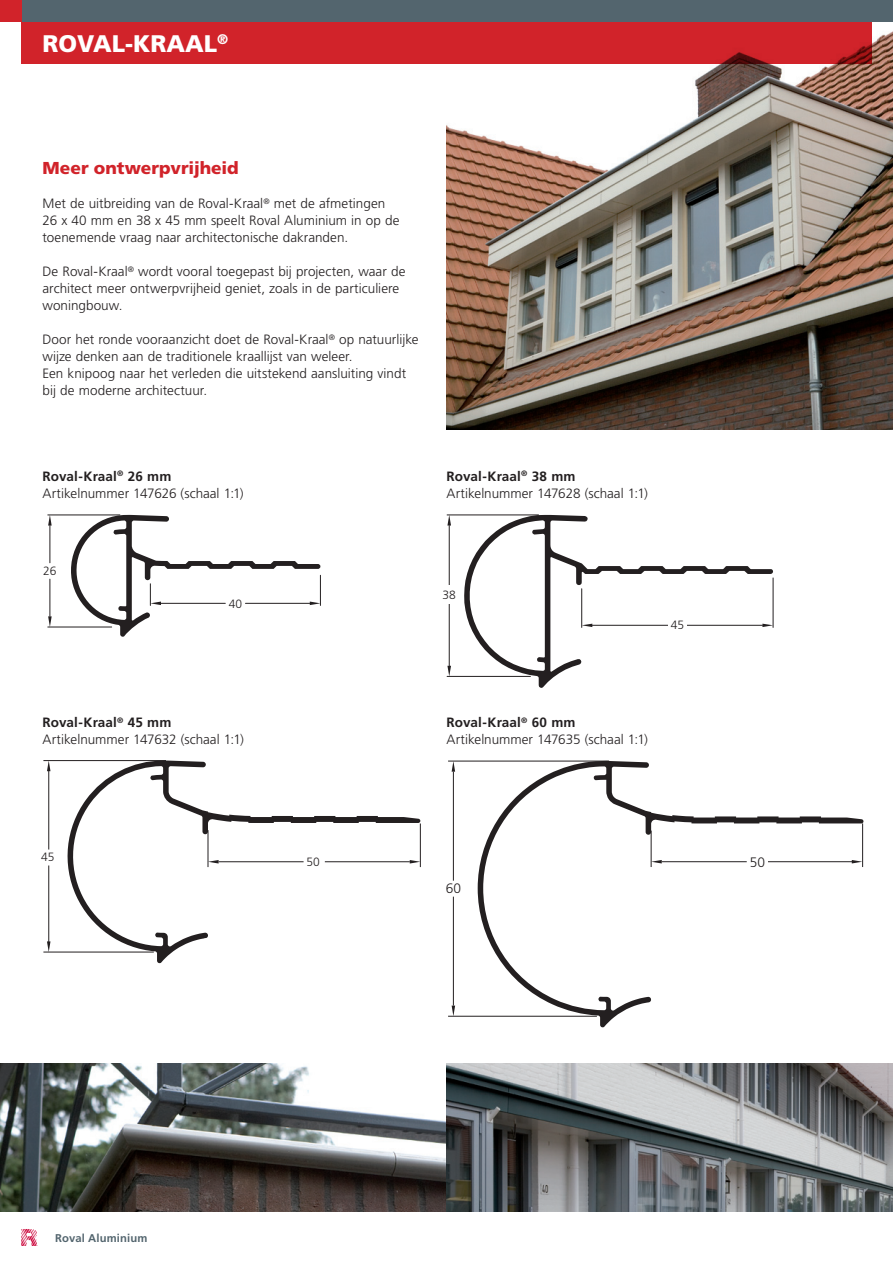
<style>
.page{position:relative;width:893px;height:1263px;background:#fff}
.page>*{position:absolute;margin:0;border:0;box-sizing:border-box;transform-origin:0 0}
.t1{font:900 24px "Frutiger LT Std";color:#fff}
.t2{font:900 17.25px "Frutiger LT Std";color:#d1232a}
.t3{font:300 13.65px "Frutiger LT Std";color:#231f20}
.t4{font:300 13.5px/17px "Frutiger LT Std";color:#231f20}
.t5{font:300 12px "Frutiger LT Std";color:#231f20}
.t6{font:700 11.25px "Frutiger LT Std";letter-spacing:.01em;color:#53656e}
.s1{font-weight:700}
</style>
<div class="page">
<img style="left:446px;top:21px;width:447px;height:408px">
<img style="left:0;top:1063px;width:893px;height:149px">
<div style="left:21px;top:21px;width:851px;height:43px;background:#d1232a"></div>
<hr style="left:773px;top:578px;width:1px;height:49px;background:#231f20">
<hr style="left:449px;top:525px;width:1px;height:141px;background:#231f20">
<hr style="left:447px;top:514px;width:91px;height:1px;background:#231f20">
<div style="left:444px;top:586px;width:11px;height:18px;background:#fff"></div>
<hr style="left:447px;top:676px;width:83px;height:1px;background:#231f20">
<svg style="left:447px;top:666px;width:4px;height:10px"></svg>
<svg style="left:447px;top:515px;width:4px;height:10px"></svg>
<svg style="left:464px;top:515px;width:309px;height:173px"></svg>
<svg style="left:21px;top:1229px;width:16px;height:17px"></svg>
<hr style="left:448px;top:761px;width:161px;height:1px;background:#231f20">
<hr style="left:448px;top:1016px;width:149px;height:1px;background:#231f20">
<svg style="left:478px;top:761px;width:385px;height:266px"></svg>
<hr style="left:453px;top:772px;width:1px;height:109px;background:#231f20">
<hr style="left:453px;top:897px;width:1px;height:108px;background:#231f20">
<svg style="left:452px;top:761px;width:3px;height:11px"></svg>
<svg style="left:452px;top:1005px;width:3px;height:11px"></svg>
<hr style="left:662px;top:861px;width:85px;height:1px;background:#231f20">
<hr style="left:768px;top:861px;width:85px;height:1px;background:#231f20">
<svg style="left:651px;top:860px;width:11px;height:3px"></svg>
<svg style="left:852px;top:860px;width:10px;height:3px"></svg>
<hr style="left:420px;top:823px;width:1px;height:44px;background:#231f20">
<hr style="left:43px;top:760px;width:123px;height:1px;background:#231f20">
<hr style="left:43px;top:952px;width:111px;height:1px;background:#231f20">
<svg style="left:47px;top:760px;width:4px;height:11px"></svg>
<svg style="left:47px;top:941px;width:4px;height:11px"></svg>
<svg style="left:62px;top:760px;width:358px;height:203px"></svg>
<hr style="left:48px;top:768px;width:1px;height:81px;background:#231f20">
<hr style="left:48px;top:865px;width:1px;height:80px;background:#231f20">
<hr style="left:219px;top:861px;width:85px;height:1px;background:#231f20">
<hr style="left:325px;top:861px;width:85px;height:1px;background:#231f20">
<svg style="left:208px;top:860px;width:11px;height:3px"></svg>
<svg style="left:410px;top:860px;width:10px;height:3px"></svg>
<hr style="left:320px;top:575px;width:1px;height:30px;background:#231f20">
<hr style="left:48px;top:515px;width:72px;height:1px;background:#231f20">
<hr style="left:48px;top:627px;width:64px;height:1px;background:#231f20">
<hr style="left:50px;top:526px;width:1px;height:37px;background:#231f20">
<hr style="left:50px;top:579px;width:1px;height:37px;background:#231f20">
<svg style="left:48px;top:515px;width:4px;height:11px"></svg>
<svg style="left:48px;top:616px;width:4px;height:11px"></svg>
<svg style="left:71px;top:515px;width:249px;height:122px"></svg>
<div style="left:0;top:0;width:893px;height:21px;background:#53656e"></div>
<div style="left:0;top:0;width:21px;height:21px;background:#d1232a"></div>
<h1 class="t1" style="left:43px;top:29px;width:187px">Roval-Kraal<sup>®</sup></h1>
<p class="t2" style="left:43px;top:158px;width:198px">Meer ontwerpvrijheid</p>
<p class="t4" style="left:43px;top:195px;width:359px">Met de uitbreiding van de Roval-Kraal<sup>®</sup> met de afmetingen<br>26 x 40 mm en 38 x 45 mm speelt Roval Aluminium in op de toenemende vraag naar architectonische dakranden.</p>
<p class="t4" style="left:43px;top:263px;width:364px">De Roval-Kraal<sup>®</sup> wordt vooral toegepast bij projecten, waar de architect meer ontwerpvrijheid geniet, zoals in de particuliere woningbouw.</p>
<p class="t4" style="left:43px;top:331px;width:378px">Door het ronde vooraanzicht doet de Roval-Kraal<sup>®</sup> op natuurlijke wijze denken aan de traditionele kraallijst van weleer.<br>Een knipoog naar het verleden die uitstekend aansluiting vindt bij de moderne architectuur.</p>
<p class="t4" style="left:43px;top:468px;width:203px"><span class="s1">Roval-Kraal</span><sup>®</sup> <span class="s1">26 mm<br></span>Artikelnummer 147626 (schaal 1:1)</p>
<p class="t5" style="left:43px;top:564px;width:15px">26</p>
<p class="t5" style="left:229px;top:597px;width:15px">40</p>
<p class="t4" style="left:446px;top:468px;width:203px"><span class="s1">Roval-Kraal</span><sup>®</sup> <span class="s1">38 mm<br></span>Artikelnummer 147628 (schaal 1:1)</p>
<p class="t5" style="left:443px;top:588px;width:15px">38</p>
<p class="t5" style="left:671px;top:618px;width:15px">45</p>
<p class="t4" style="left:43px;top:714px;width:203px"><span class="s1">Roval-Kraal</span><sup>®</sup> <span class="s1">45 mm<br></span>Artikelnummer 147632 (schaal 1:1)</p>
<p class="t4" style="left:446px;top:714px;width:203px"><span class="s1">Roval-Kraal</span><sup>®</sup> <span class="s1">60 mm<br></span>Artikelnummer 147635 (schaal 1:1)</p>
<p class="t5" style="left:41px;top:850px;width:15px">45</p>
<p class="t5" style="left:306px;top:855px;width:15px">50</p>
<p class="t3" style="left:446px;top:881px;width:17px">60</p>
<p class="t3" style="left:750px;top:854px;width:17px">50</p>
<p class="t6" style="left:55px;top:1231px;width:94px">Roval Aluminium</p>
</div>
